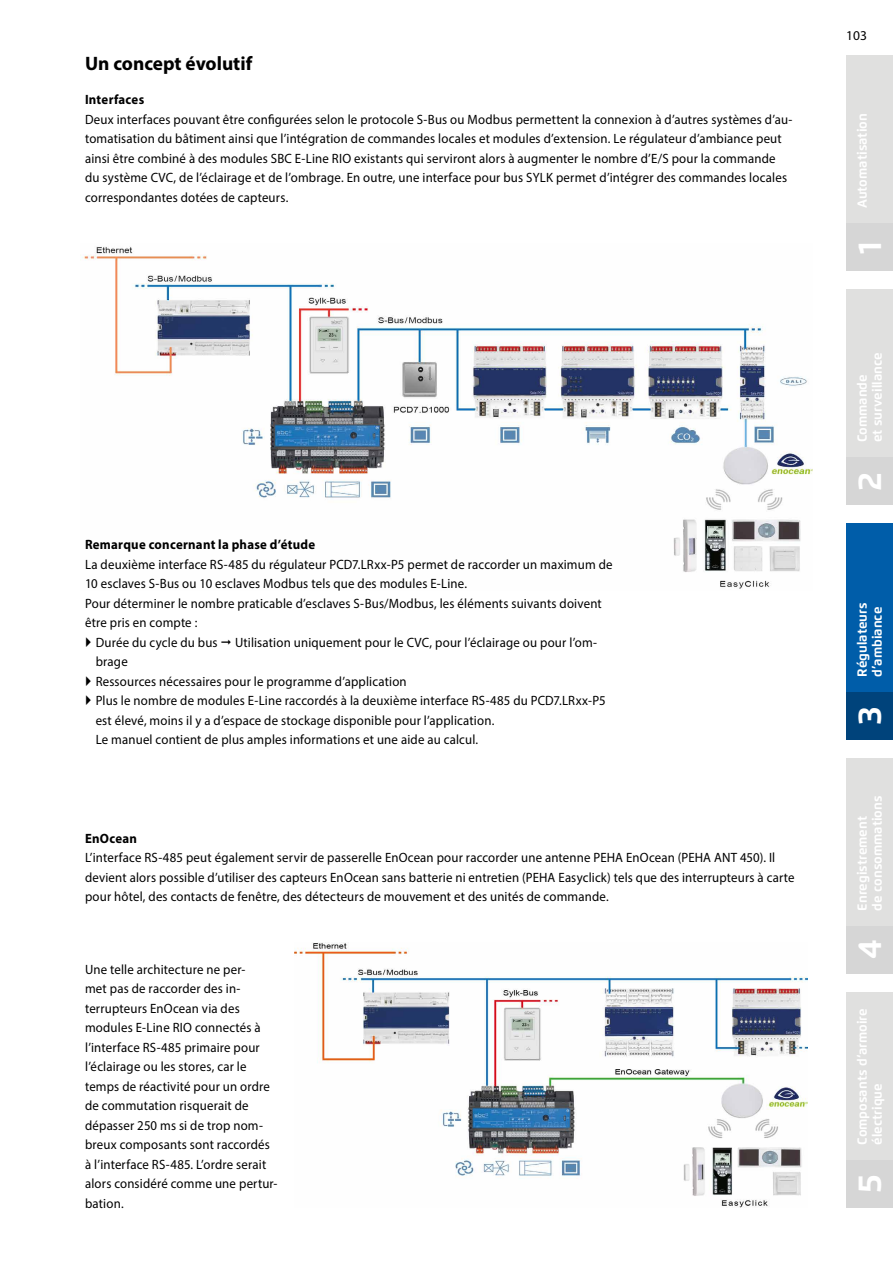
<style>
.page{position:relative;width:893px;height:1263px;background:#fff}
.page>*{position:absolute;margin:0;border:0;box-sizing:border-box;transform-origin:0 0}
.t1{font:700 33px "Flexo";color:#fff}
.Headline_Flexo_bold{font:700 19.5px "Myriad Pro";color:#000}
.Grundtext__regular_9{font:13.5px/19.5px "Myriad Pro";letter-spacing:.015em;color:#000;scale:.95 1}
.Grundtext__bold__9_1{font:700 13.5px "Myriad Pro";letter-spacing:.02em;color:#000;scale:.95 1}
.Grundtext__regular_9-2{font:13.5px "Myriad Pro";letter-spacing:.015em;color:#000}
.t2{font:700 13.2px/15px "Flexo";color:#fff}
</style>
<div class="page">
<div style="left:846px;top:55px;width:47px;height:216px;background:#e0e0df"></div>
<div style="left:846px;top:223px;width:47px;height:48px;background:#d6d6d6"></div>
<div style="left:846px;top:289px;width:47px;height:216px;background:#e0e0df"></div>
<div style="left:846px;top:458px;width:47px;height:47px;background:#d6d6d6"></div>
<div style="left:846px;top:524px;width:47px;height:215px;background:#005da9"></div>
<div style="left:846px;top:692px;width:47px;height:47px;background:#00437b"></div>
<div style="left:846px;top:758px;width:47px;height:215px;background:#e0e0df"></div>
<div style="left:846px;top:926px;width:47px;height:47px;background:#d6d6d6"></div>
<div style="left:846px;top:992px;width:47px;height:216px;background:#e0e0df"></div>
<div style="left:846px;top:1160px;width:47px;height:48px;background:#d6d6d6"></div>
<img style="left:80px;top:246px;width:733px;height:343px">
<img style="left:294px;top:943px;width:514px;height:265px">
<p class="Headline_Flexo_bold" style="left:85px;top:51px;width:169px">Un concept évolutif</p>
<p class="Grundtext__bold__9_1" style="left:85px;top:91px;width:64px">Interfaces</p>
<p class="Grundtext__regular_9" style="left:85px;top:109px;width:746px">Deux interfaces pouvant être configurées selon le protocole S-Bus ou Modbus permettent la connexion à d’autres systèmes d’au&shy;tomatisation du bâtiment ainsi que l’intégration de commandes locales et modules d’extension. Le régulateur d’ambiance peut ainsi être combiné à des modules SBC E-Line RIO existants qui serviront alors à augmenter le nombre d’E/S pour la commande du système CVC, de l’éclairage et de l’ombrage. En outre, une interface pour bus SYLK permet d’intégrer des commandes locales correspondantes dotées de capteurs.</p>
<p class="Grundtext__bold__9_1" style="left:85px;top:536px;width:244px">Remarque concernant la phase d’étude</p>
<p class="Grundtext__regular_9" style="left:85px;top:554px;width:557px">La deuxième interface RS-485 du régulateur PCD7.LRxx-P5 permet de raccorder un maximum de 10 esclaves S-Bus ou 10 esclaves Modbus tels que des modules E-Line.<br>Pour déterminer le nombre praticable d’esclaves S-Bus/Modbus, les éléments suivants doivent être pris en compte :</p>
<p class="Grundtext__regular_9" style="left:96px;top:632px;width:529px">Durée du cycle du bus ◻ Utilisation uniquement pour le CVC, pour l’éclairage ou pour l’om&shy;brage</p>
<p class="Grundtext__regular_9" style="left:96px;top:671px;width:329px">Ressources nécessaires pour le programme d’application</p>
<p class="Grundtext__regular_9" style="left:96px;top:691px;width:538px">Plus le nombre de modules E-Line raccordés à la deuxième interface RS-485 du PCD7.LRxx-P5 est élevé, moins il y a d’espace de stockage disponible pour l’application.<br>Le manuel contient de plus amples informations et une aide au calcul.</p>
<p class="Grundtext__bold__9_1" style="left:85px;top:829px;width:56px">EnOcean</p>
<p class="Grundtext__regular_9" style="left:85px;top:848px;width:748px">L’interface RS-485 peut également servir de passerelle EnOcean pour raccorder une antenne PEHA EnOcean (PEHA ANT 450). Il devient alors possible d’utiliser des capteurs EnOcean sans batterie ni entretien (PEHA Easyclick) tels que des interrupteurs à carte pour hôtel, des contacts de fenêtre, des détecteurs de mouvement et des unités de commande.</p>
<p class="Grundtext__regular_9" style="left:85px;top:959px;width:204px">Une telle architecture ne per-<br>met pas de raccorder des in&shy;terrupteurs EnOcean via des modules E-Line RIO connectés à l’interface RS-485 primaire pour l’éclairage ou les stores, car le temps de réactivité pour un ordre de commutation risquerait de dépasser 250 ms si de trop nom&shy;breux composants sont raccordés à l’interface RS-485. L’ordre serait alors considéré comme une pertur&shy;bation.</p>
<p class="Grundtext__regular_9-2" style="left:846px;top:27px;width:22px">103</p>
<p class="t2" style="left:855px;top:208px;width:96px;rotate:-90deg">Automatisation</p>
<h1 class="t1" style="left:850px;top:254px;width:14px;rotate:-90deg">1</h1>
<p class="t2" style="left:855px;top:442px;width:91px;rotate:-90deg">Commande<br>et surveillance</p>
<h1 class="t1" style="left:850px;top:491px;width:20px;rotate:-90deg">2</h1>
<p class="t2" style="left:855px;top:676px;width:75px;rotate:-90deg">Régulateurs d’ambiance</p>
<h1 class="t1" style="left:850px;top:725px;width:20px;rotate:-90deg">3</h1>
<p class="t2" style="left:855px;top:911px;width:116px;rotate:-90deg">Enregistrement<br>de consommations</p>
<h1 class="t1" style="left:850px;top:959px;width:21px;rotate:-90deg">4</h1>
<p class="t2" style="left:855px;top:1145px;width:138px;rotate:-90deg">Composants d‘armoire électrique</p>
<h1 class="t1" style="left:850px;top:1193px;width:20px;rotate:-90deg">5</h1>
</div>
